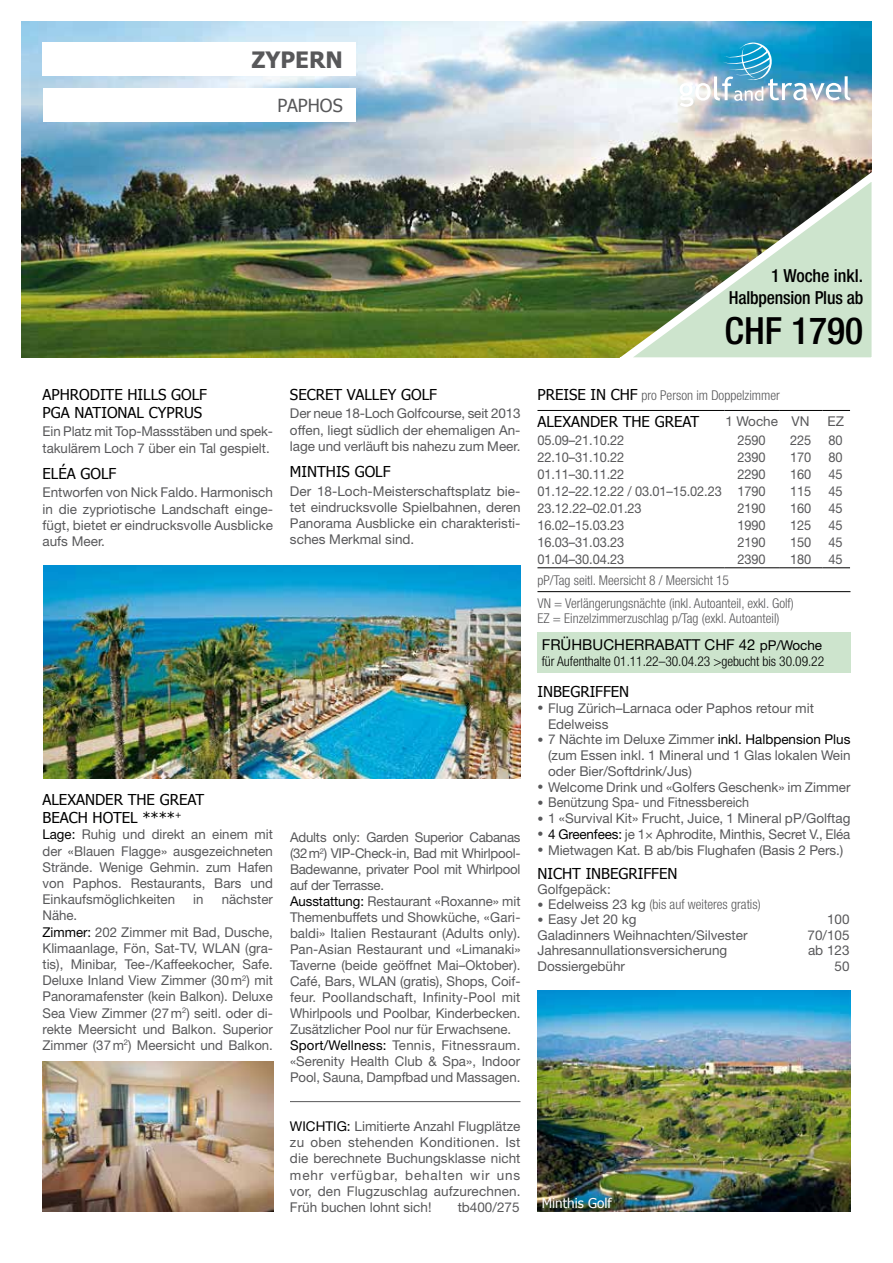
<style>
.page{position:relative;width:893px;height:1263px;background:#fff}
.page>*{position:absolute;margin:0;border:0;box-sizing:border-box;transform-origin:0 0}
.t1{font:500 condensed 37.5px "Helvetica Neue LT Pro";color:#000}
.t2{font:700 22.5px "Tahoma";color:#58585a}
.t3{font:500 condensed 18px/21.6px "Helvetica Neue LT Pro";letter-spacing:-.01em;color:#000;text-align:right}
.t4{font:18px "Tahoma";color:#58585a}
.t5{font:15px/18px "Tahoma";color:#000}
.t6{font:15px "Helvetica Neue LT Pro";color:#000}
.t7{font:13.5px/16.2px "Helvetica Neue LT Pro";color:#58585a;text-align:justify}
.t8{font:13.5px "Helvetica Neue LT Pro";color:#58585a;scale:.95 1}
.t9{font:300 condensed 13.5px/23px "Helvetica Neue LT Pro";color:#58585a}
.t10{font:300 condensed 13.5px "Helvetica Neue LT Pro";letter-spacing:-.005em;color:#000}
.t11{font:13.5px "Helvetica Neue LT Pro";color:#58585a;scale:.93 1}
.t12{font:13.5px "Tahoma";color:#fff}
.s1{color:#000}
.s2{font-family:"Tahoma";font-weight:400;font-stretch:normal;font-size:15px;color:#000}
.s3{font-size:13.5px}
.s4{font-size:12px}
.s5{font-weight:400;font-stretch:normal;font-size:12px}
.s6{font-weight:400;font-stretch:normal}
</style>
<div class="page">
<img style="left:21px;top:21px;width:851px;height:336px">
<img style="left:43px;top:566px;width:477px;height:212px">
<img style="left:679px;top:43px;width:171px;height:63px">
<img style="left:43px;top:1061px;width:230px;height:151px">
<img style="left:611px;top:159px;width:261px;height:199px">
<hr style="left:290px;top:1101px;width:230px;height:1px;background:#58585a">
<div style="left:42px;top:43px;width:313px;height:33px;background:#fff"></div>
<div style="left:43px;top:89px;width:312px;height:33px;background:#fff"></div>
<hr style="left:537px;top:410px;width:188px;height:1px;background:#000">
<hr style="left:725px;top:410px;width:55px;height:1px;background:#000">
<hr style="left:780px;top:410px;width:42px;height:1px;background:#000">
<svg style="left:822px;top:410px;width:28px;height:1px"></svg>
<hr style="left:537px;top:567px;width:188px;height:1px;background:#000">
<hr style="left:725px;top:567px;width:55px;height:1px;background:#000">
<hr style="left:780px;top:567px;width:42px;height:1px;background:#000">
<svg style="left:822px;top:567px;width:28px;height:1px"></svg>
<hr style="left:537px;top:591px;width:313px;height:1px;background:#000">
<div style="left:537px;top:632px;width:313px;height:41px;background:#cde4cd"></div>
<img style="left:537px;top:990px;width:313px;height:222px">
<h2 class="t2" style="left:251px;top:44px;width:93px">ZYPERN</h2>
<h3 class="t4" style="left:278px;top:94px;width:67px">PAPHOS</h3>
<h3 class="t3" style="left:729px;top:265px;width:136px">1 Woche inkl.<br>Halbpension Plus ab</h3>
<h1 class="t1" style="left:724px;top:309px;width:140px">CHF 1790</h1>
<p class="t5" style="left:43px;top:385px;width:166px">APHRODITE HILLS GOLF<br>PGA NATIONAL CYPRUS</p>
<p class="t7" style="left:43px;top:423px;width:232px">Ein Platz mit Top-Massstäben und spek&shy;takulärem Loch 7 über ein Tal gespielt.</p>
<p class="t5" style="left:43px;top:464px;width:75px">ELÉA GOLF</p>
<p class="t7" style="left:43px;top:484px;width:232px">Entworfen von Nick Faldo. Harmonisch in die zypriotische Landschaft einge&shy;fügt, bietet er eindrucksvolle Ausblicke aufs Meer.</p>
<p class="t5" style="left:290px;top:385px;width:149px">SECRET VALLEY GOLF</p>
<p class="t7" style="left:290px;top:405px;width:232px">Der neue 18-Loch Golfcourse, seit 2013 offen, liegt südlich der ehemaligen An&shy;lage und verläuft bis nahezu zum Meer.</p>
<p class="t5" style="left:290px;top:462px;width:102px">MINTHIS GOLF</p>
<p class="t7" style="left:290px;top:482px;width:232px">Der 18-Loch-Meisterschaftsplatz bie&shy;tet eindrucksvolle Spielbahnen, deren Panorama Ausblicke ein charakteristi&shy;sches Merkmal sind.</p>
<p class="t5" style="left:43px;top:790px;width:163px">ALEXANDER THE GREAT<br>BEACH HOTEL ****<sup>+</sup></p>
<p class="t7" style="left:43px;top:826px;width:232px"><span class="s1">Lage:</span> Ruhig und direkt an einem mit der «Blauen Flagge» ausgezeichneten Strände. Wenige Gehmin. zum Hafen von Paphos. Restaurants, Bars und Einkaufsmöglichkeiten</p>
<p class="t7" style="left:193px;top:891px;width:12px">in</p>
<p class="t7" style="left:222px;top:891px;width:53px">nächster</p>
<p class="t7" style="left:43px;top:907px;width:232px;text-align:left">Nähe.<br><span class="s1">Zimmer:</span> 202 Zimmer mit Bad, Dusche, Klimaanlage, Fön, Sat-TV, WLAN (gra&shy;tis), Minibar, Tee-/Kaffeekocher, Safe.<br>Deluxe Inland View Zimmer (30m<sup>2</sup>) mit Panoramafenster (kein Balkon). Deluxe Sea View Zimmer (27m<sup>2</sup>) seitl. oder di&shy;rekte Meersicht und Balkon. Superior Zimmer (37m<sup>2</sup>) Meersicht und Balkon.</p>
<p class="t7" style="left:290px;top:829px;width:232px;text-align:left">Adults only: Garden Superior Cabanas (32m<sup>2</sup>) VIP-Check-in, Bad mit Whirlpool-Badewanne, privater Pool mit Whirlpool auf der Terrasse.<br><span class="s1">Ausstattung:</span> Restaurant «Roxanne» mit Themenbuffets und Showküche, «Gari&shy;baldi» Italien Restaurant (Adults only).<br>Pan-Asian Restaurant und «Limanaki» Taverne (beide geöffnet Mai–Oktober).<br>Café, Bars, WLAN (gratis), Shops, Coif&shy;feur. Poollandschaft, Infinity-Pool mit Whirlpools und Poolbar, Kinderbecken.<br>Zusätzlicher Pool nur für Erwachsene.<br><span class="s1">Sport/Wellness:</span> Tennis, Fitnessraum. «Serenity Health Club &amp; Spa», Indoor Pool, Sauna, Dampfbad und Massagen.</p>
<p class="t7" style="left:290px;top:1118px;width:232px"><span class="s1">WICHTIG:</span> Limitierte Anzahl Flugplätze zu oben stehenden Konditionen. Ist die berechnete Buchungsklasse nicht mehr verfügbar, behalten wir uns vor, den Flugzuschlag aufzurechnen.<br>Früh buchen lohnt sich!</p>
<p class="t7" style="left:458px;top:1199px;width:63px">tb400/275</p>
<p class="t9" style="left:537px;top:384px;width:244px"><span class="s2">PREISE IN CHF</span> pro Person im Doppelzimmer</p>
<p class="t5" style="left:537px;top:412px;width:163px">ALEXANDER THE GREAT</p>
<p class="t7" style="left:725px;top:413px;width:86px">1 Woche VN</p>
<p class="t7" style="left:827px;top:413px;width:18px">EZ</p>
<p class="t8" style="left:537px;top:432px;width:93px">05.09–21.10.22</p>
<p class="t8" style="left:738px;top:432px;width:31px">2590</p>
<p class="t8" style="left:790px;top:432px;width:24px">225</p>
<p class="t8" style="left:829px;top:432px;width:16px">80</p>
<p class="t8" style="left:537px;top:449px;width:93px">22.10–31.10.22</p>
<p class="t8" style="left:738px;top:449px;width:31px">2390</p>
<p class="t8" style="left:790px;top:449px;width:24px">170</p>
<p class="t8" style="left:829px;top:449px;width:16px">80</p>
<p class="t8" style="left:537px;top:466px;width:93px">01.11–30.11.22</p>
<p class="t8" style="left:738px;top:466px;width:31px">2290</p>
<p class="t8" style="left:790px;top:466px;width:24px">160</p>
<p class="t8" style="left:829px;top:466px;width:16px">45</p>
<p class="t8" style="left:537px;top:483px;width:242px">01.12–22.12.22 / 03.01–15.02.23 1790</p>
<p class="t8" style="left:790px;top:483px;width:24px">115</p>
<p class="t8" style="left:829px;top:483px;width:16px">45</p>
<p class="t8" style="left:537px;top:500px;width:111px">23.12.22–02.01.23</p>
<p class="t8" style="left:738px;top:500px;width:31px">2190</p>
<p class="t8" style="left:790px;top:500px;width:24px">160</p>
<p class="t8" style="left:829px;top:500px;width:16px">45</p>
<p class="t8" style="left:537px;top:517px;width:93px">16.02–15.03.23</p>
<p class="t8" style="left:738px;top:517px;width:31px">1990</p>
<p class="t8" style="left:790px;top:517px;width:24px">125</p>
<p class="t8" style="left:829px;top:517px;width:16px">45</p>
<p class="t8" style="left:537px;top:534px;width:93px">16.03–31.03.23</p>
<p class="t8" style="left:738px;top:534px;width:31px">2190</p>
<p class="t8" style="left:790px;top:534px;width:24px">150</p>
<p class="t8" style="left:829px;top:534px;width:16px">45</p>
<p class="t8" style="left:537px;top:551px;width:93px">01.04–30.04.23</p>
<p class="t8" style="left:738px;top:551px;width:31px">2390</p>
<p class="t8" style="left:790px;top:551px;width:24px">180</p>
<p class="t8" style="left:829px;top:551px;width:16px">45</p>
<p class="t9" style="left:537px;top:568px;width:258px">pP/Tag seitl. Meersicht 8 / Meersicht 15<br>VN = Verlängerungsnächte (inkl. Autoanteil, exkl. Golf)</p>
<p class="t9" style="left:537px;top:607px;width:243px">EZ = Einzelzimmerzuschlag p/Tag (exkl. Autoanteil)</p>
<p class="t6" style="left:542px;top:635px;width:282px">FRÜHBUCHERRABATT CHF 42 <span class="s3">pP/Woche</span></p>
<p class="t10" style="left:542px;top:654px;width:284px">für Aufenthalte 01.11.22–30.04.23 &gt;gebucht bis 30.09.22</p>
<p class="t5" style="left:537px;top:682px;width:93px">INBEGRIFFEN</p>
<p class="t7" style="left:548px;top:700px;width:268px;line-height:15.8px;text-indent:-10px"><span class="s4">•</span> Flug Zürich–Larnaca oder Paphos retour mit<br>Edelweiss</p>
<p class="t7" style="left:548px;top:731px;width:304px;line-height:15.8px;text-indent:-11px"><span class="s4">•</span> 7 Nächte im Deluxe Zimmer <span class="s1">inkl. Halbpension Plus </span>(zum Essen inkl. 1 Mineral und 1 Glas lokalen Wein oder Bier/Softdrink/Jus)</p>
<p class="t7" style="left:537px;top:778px;width:314px"><span class="s4">•</span> Welcome Drink und «Golfers Geschenk» im Zimmer</p>
<p class="t11" style="left:537px;top:794px;width:229px"><span class="s4">•</span> Benützung Spa- und Fitnessbereich</p>
<p class="t7" style="left:537px;top:810px;width:314px"><span class="s4">•</span> 1 «Survival Kit» Frucht, Juice, 1 Mineral pP/Golftag</p>
<p class="t7" style="left:537px;top:825px;width:314px"><span class="s4">•</span> <span class="s1">4 Greenfees:</span> je 1× Aphrodite, Minthis, Secret V., Eléa</p>
<p class="t7" style="left:537px;top:841px;width:307px"><span class="s4">•</span> Mietwagen Kat. B ab/bis Flughafen (Basis 2 Pers.)</p>
<p class="t5" style="left:537px;top:864px;width:142px">NICHT INBEGRIFFEN</p>
<p class="t7" style="left:537px;top:881px;width:75px">Golfgepäck:</p>
<p class="t9" style="left:537px;top:893px;width:225px"><span class="s5">•</span> <span class="s6">Edelweiss 23 kg</span> (bis auf weiteres gratis)</p>
<p class="t7" style="left:537px;top:911px;width:101px"><span class="s4">•</span> Easy Jet 20 kg</p>
<p class="t7" style="left:827px;top:911px;width:24px">100</p>
<p class="t7" style="left:537px;top:926px;width:211px">Galadinners Weihnachten/Silvester</p>
<p class="t7" style="left:807px;top:926px;width:44px">70/105</p>
<p class="t7" style="left:537px;top:941px;width:191px">Jahresannullationsversicherung</p>
<p class="t7" style="left:808px;top:941px;width:43px">ab 123</p>
<p class="t7" style="left:537px;top:957px;width:89px">Dossiergebühr</p>
<p class="t7" style="left:834px;top:957px;width:17px">50</p>
<p class="t12" style="left:542px;top:1194px;width:72px">Minthis Golf</p>
</div>
